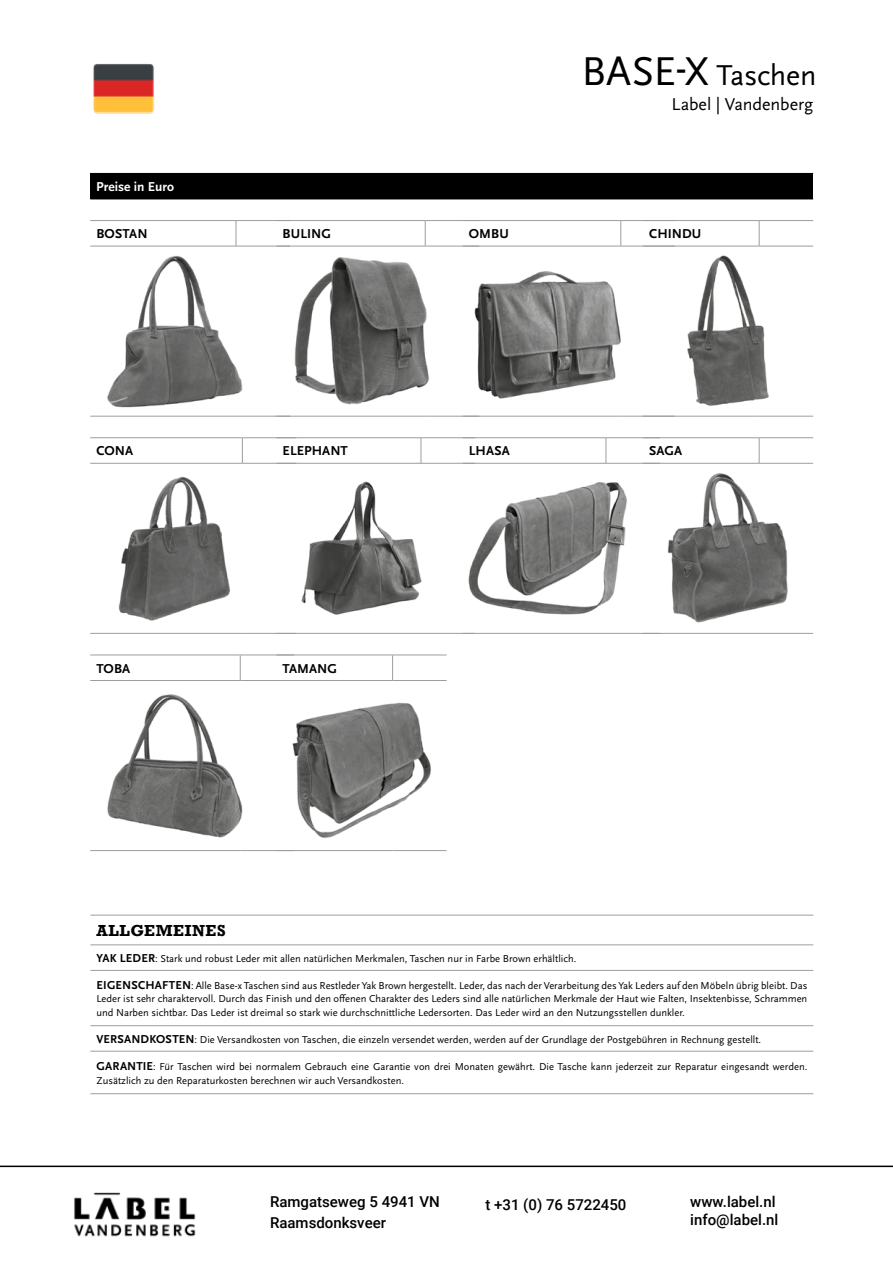
<style>
.page{position:relative;width:893px;height:1263px;background:#fff}
.page>*{position:absolute;margin:0;border:0;box-sizing:border-box;transform-origin:0 0}
.t1{font:30px "Scala Sans Pro";letter-spacing:-.01em;color:#000}
.t2{font:18px "Scala Sans Pro";color:#000}
.t3{font:500 15px/21.6px "Roboto";color:#000}
.t4{font:700 15px "Rockwell";letter-spacing:.045em;color:#000}
.t5{font:700 13.5px "Scala Sans Pro";letter-spacing:.005em;color:#000}
.t6{font:700 13.5px "Scala Sans Pro";color:#fff}
.t7{font:10.5px/13.5px "Scala Sans Pro";color:#000;text-align:justify}
.s1{font-size:42px}
.s2{font-weight:700;font-size:12px}
</style>
<div class="page">
<img style="left:74px;top:1192px;width:122px;height:45px">
<hr style="left:0;top:1165px;width:893px;height:2px;background:#000">
<hr style="left:90px;top:915px;width:723px;height:1px;background:#9d9d9c">
<hr style="left:90px;top:945px;width:723px;height:1px;background:#9d9d9c">
<hr style="left:90px;top:970px;width:723px;height:1px;background:#9d9d9c">
<hr style="left:90px;top:1025px;width:723px;height:1px;background:#9d9d9c">
<hr style="left:90px;top:1051px;width:723px;height:1px;background:#9d9d9c">
<hr style="left:90px;top:1093px;width:723px;height:1px;background:#9d9d9c">
<svg style="left:236px;top:221px;width:1px;height:25px"></svg>
<hr style="left:90px;top:246px;width:146px;height:1px;background:#9d9d9c">
<hr style="left:236px;top:246px;width:54px;height:1px;background:#9d9d9c">
<hr style="left:90px;top:220px;width:146px;height:1px;background:#9d9d9c">
<hr style="left:236px;top:220px;width:54px;height:1px;background:#9d9d9c">
<hr style="left:90px;top:416px;width:146px;height:1px;background:#9d9d9c">
<hr style="left:236px;top:416px;width:54px;height:1px;background:#9d9d9c">
<img style="left:107px;top:255px;width:136px;height:153px">
<svg style="left:242px;top:438px;width:1px;height:25px"></svg>
<hr style="left:90px;top:463px;width:152px;height:1px;background:#9d9d9c">
<hr style="left:242px;top:463px;width:54px;height:1px;background:#9d9d9c">
<hr style="left:90px;top:437px;width:152px;height:1px;background:#9d9d9c">
<hr style="left:242px;top:437px;width:54px;height:1px;background:#9d9d9c">
<hr style="left:90px;top:633px;width:152px;height:1px;background:#9d9d9c">
<hr style="left:242px;top:633px;width:54px;height:1px;background:#9d9d9c">
<img style="left:118px;top:476px;width:112px;height:145px">
<svg style="left:240px;top:656px;width:1px;height:24px"></svg>
<hr style="left:90px;top:680px;width:150px;height:1px;background:#9d9d9c">
<hr style="left:240px;top:680px;width:54px;height:1px;background:#9d9d9c">
<hr style="left:90px;top:655px;width:150px;height:1px;background:#9d9d9c">
<hr style="left:240px;top:655px;width:54px;height:1px;background:#9d9d9c">
<hr style="left:90px;top:850px;width:150px;height:1px;background:#9d9d9c">
<hr style="left:240px;top:850px;width:54px;height:1px;background:#9d9d9c">
<img style="left:107px;top:694px;width:136px;height:144px">
<svg style="left:759px;top:221px;width:1px;height:25px"></svg>
<hr style="left:643px;top:246px;width:116px;height:1px;background:#9d9d9c">
<hr style="left:759px;top:246px;width:54px;height:1px;background:#9d9d9c">
<hr style="left:643px;top:220px;width:116px;height:1px;background:#9d9d9c">
<hr style="left:759px;top:220px;width:54px;height:1px;background:#9d9d9c">
<hr style="left:643px;top:416px;width:116px;height:1px;background:#9d9d9c">
<hr style="left:759px;top:416px;width:54px;height:1px;background:#9d9d9c">
<img style="left:687px;top:255px;width:82px;height:151px">
<svg style="left:759px;top:438px;width:1px;height:25px"></svg>
<hr style="left:643px;top:463px;width:116px;height:1px;background:#9d9d9c">
<hr style="left:759px;top:463px;width:54px;height:1px;background:#9d9d9c">
<hr style="left:643px;top:437px;width:116px;height:1px;background:#9d9d9c">
<hr style="left:759px;top:437px;width:54px;height:1px;background:#9d9d9c">
<hr style="left:643px;top:633px;width:116px;height:1px;background:#9d9d9c">
<hr style="left:759px;top:633px;width:54px;height:1px;background:#9d9d9c">
<img style="left:667px;top:473px;width:121px;height:150px">
<svg style="left:621px;top:221px;width:1px;height:25px"></svg>
<hr style="left:463px;top:246px;width:158px;height:1px;background:#9d9d9c">
<hr style="left:621px;top:246px;width:54px;height:1px;background:#9d9d9c">
<hr style="left:463px;top:220px;width:158px;height:1px;background:#9d9d9c">
<hr style="left:621px;top:220px;width:54px;height:1px;background:#9d9d9c">
<hr style="left:463px;top:416px;width:158px;height:1px;background:#9d9d9c">
<hr style="left:621px;top:416px;width:54px;height:1px;background:#9d9d9c">
<img style="left:474px;top:271px;width:147px;height:128px">
<svg style="left:606px;top:438px;width:1px;height:25px"></svg>
<hr style="left:463px;top:463px;width:143px;height:1px;background:#9d9d9c">
<hr style="left:606px;top:463px;width:54px;height:1px;background:#9d9d9c">
<hr style="left:463px;top:437px;width:143px;height:1px;background:#9d9d9c">
<hr style="left:606px;top:437px;width:54px;height:1px;background:#9d9d9c">
<hr style="left:463px;top:633px;width:143px;height:1px;background:#9d9d9c">
<hr style="left:606px;top:633px;width:54px;height:1px;background:#9d9d9c">
<img style="left:468px;top:482px;width:159px;height:133px">
<svg style="left:425px;top:221px;width:1px;height:25px"></svg>
<hr style="left:276px;top:246px;width:149px;height:1px;background:#9d9d9c">
<hr style="left:425px;top:246px;width:54px;height:1px;background:#9d9d9c">
<hr style="left:276px;top:220px;width:149px;height:1px;background:#9d9d9c">
<hr style="left:425px;top:220px;width:54px;height:1px;background:#9d9d9c">
<hr style="left:276px;top:416px;width:149px;height:1px;background:#9d9d9c">
<hr style="left:425px;top:416px;width:54px;height:1px;background:#9d9d9c">
<img style="left:294px;top:257px;width:135px;height:148px">
<svg style="left:421px;top:438px;width:1px;height:25px"></svg>
<hr style="left:276px;top:463px;width:145px;height:1px;background:#9d9d9c">
<hr style="left:421px;top:463px;width:54px;height:1px;background:#9d9d9c">
<hr style="left:276px;top:437px;width:145px;height:1px;background:#9d9d9c">
<hr style="left:421px;top:437px;width:54px;height:1px;background:#9d9d9c">
<hr style="left:276px;top:633px;width:145px;height:1px;background:#9d9d9c">
<hr style="left:421px;top:633px;width:54px;height:1px;background:#9d9d9c">
<img style="left:301px;top:481px;width:121px;height:134px">
<div style="left:90px;top:173px;width:723px;height:26px;background:#000"></div>
<hr style="left:90px;top:199px;width:723px;height:1px;background:#000">
<svg style="left:392px;top:656px;width:1px;height:24px"></svg>
<hr style="left:276px;top:680px;width:117px;height:1px;background:#9d9d9c">
<hr style="left:393px;top:680px;width:54px;height:1px;background:#9d9d9c">
<hr style="left:276px;top:655px;width:117px;height:1px;background:#9d9d9c">
<hr style="left:393px;top:655px;width:54px;height:1px;background:#9d9d9c">
<hr style="left:276px;top:850px;width:117px;height:1px;background:#9d9d9c">
<hr style="left:393px;top:850px;width:54px;height:1px;background:#9d9d9c">
<img style="left:292px;top:703px;width:139px;height:135px">
<img style="left:93px;top:63px;width:61px;height:51px">
<h1 class="t1" style="left:581px;top:58px;width:236px"><span class="s1">BASE-X</span> Taschen</h1>
<h2 class="t2" style="left:671px;top:93px;width:143px">Label | Vandenberg</h2>
<p class="t6" style="left:96px;top:179px;width:79px">Preise in Euro</p>
<p class="t5" style="left:96px;top:226px;width:53px">BOSTAN</p>
<p class="t5" style="left:283px;top:226px;width:50px">BULING</p>
<p class="t5" style="left:469px;top:226px;width:41px">OMBU</p>
<p class="t5" style="left:649px;top:226px;width:54px">CHINDU</p>
<p class="t5" style="left:96px;top:443px;width:38px">CONA</p>
<p class="t5" style="left:283px;top:443px;width:67px">ELEPHANT</p>
<p class="t5" style="left:469px;top:443px;width:43px">LHASA</p>
<p class="t5" style="left:649px;top:443px;width:35px">SAGA</p>
<p class="t5" style="left:96px;top:660px;width:35px">TOBA</p>
<p class="t5" style="left:283px;top:660px;width:56px">TAMANG</p>
<h3 class="t4" style="left:96px;top:920px;width:131px">ALLGEMEINES</h3>
<p class="t7" style="left:97px;top:952px;width:481px"><span class="s2">YAK LEDER</span>: Stark und robust Leder mit allen natürlichen Merkmalen, Taschen nur in Farbe Brown erhältlich.</p>
<p class="t7" style="left:96px;top:979px;width:712px"><span class="s2">EIGENSCHAFTEN</span>: Alle Base-x Taschen sind aus Restleder Yak Brown hergestellt. Leder, das nach der Verarbeitung des Yak Leders auf den Möbeln übrig bleibt. Das Leder ist sehr charaktervoll. Durch das Finish und den offenen Charakter des Leders sind alle natürlichen Merkmale der Haut wie Falten, Insektenbisse, Schrammen und Narben sichtbar. Das Leder ist dreimal so stark wie durchschnittliche Ledersorten. Das Leder wird an den Nutzungsstellen dunkler.</p>
<p class="t7" style="left:97px;top:1033px;width:666px"><span class="s2">VERSANDKOSTEN</span>: Die Versandkosten von Taschen, die einzeln versendet werden, werden auf der Grundlage der Postgebühren in Rechnung gestellt.</p>
<p class="t7" style="left:96px;top:1060px;width:712px"><span class="s2">GARANTIE</span>: Für Taschen wird bei normalem Gebrauch eine Garantie von drei Monaten gewährt. Die Tasche kann jederzeit zur Reparatur eingesandt werden.<br>Zusätzlich zu den Reparaturkosten berechnen wir auch Versandkosten.</p>
<h3 class="t3" style="left:270px;top:1190px;width:171px">Ramgatseweg 5 4941 VN<br>Raamsdonksveer</h3>
<h3 class="t3" style="left:485px;top:1193px;width:143px">t +31 (0) 76 5722450</h3>
<h3 class="t3" style="left:690px;top:1191px;width:90px;line-height:18px">www.label.nl info@label.nl</h3>
</div>
